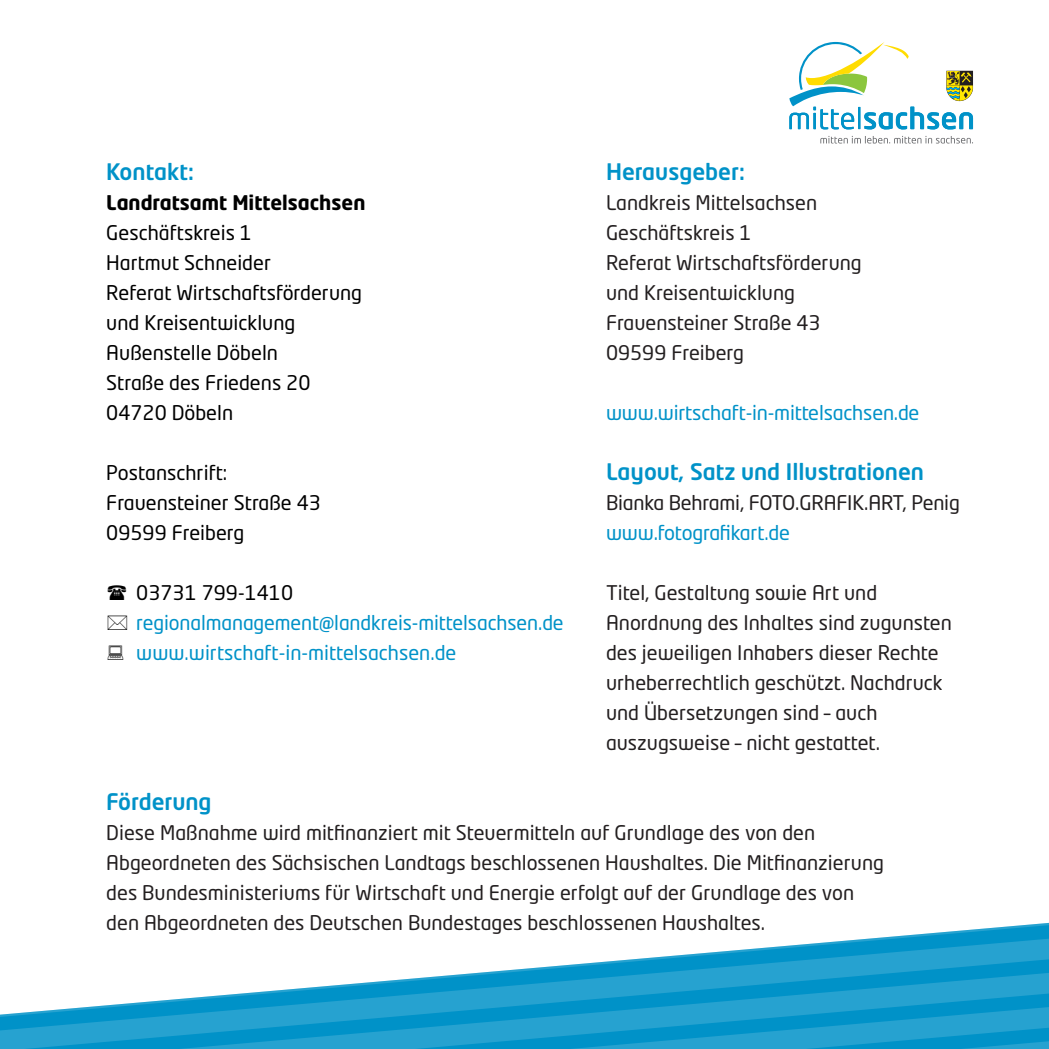
<style>
.page{position:relative;width:1049px;height:1049px;background:#fff}
.page>*{position:absolute;margin:0;border:0;box-sizing:border-box;transform-origin:0 0}
.Überschriften_Fließt{font:500 22.5px "Neo Tech Std";color:#0092c8}
.Fließtext_-_9pt_Neo{font:20px/30px "Neo Tech Std";color:#231f20}
.Überschriften_Fließt-2{font:20px/30px "Neo Tech Std";color:#000}
.Fließtext_-_9pt_Neo-2{font:20px "Neo Tech Std";letter-spacing:-.005em;color:#0092c8}
.Fließtext_-_9pt_Neo-3{font:20px "Neo Tech Std";color:#000}
.www_blau{font:20px "Neo Tech Std";letter-spacing:-.01em;color:#0092c8}
.s1{font-weight:700}
</style>
<div class="page">
<svg style="left:865px;top:923px;width:184px;height:16px"></svg>
<svg style="left:477px;top:939px;width:572px;height:34px"></svg>
<svg style="left:88px;top:973px;width:961px;height:34px"></svg>
<svg style="left:0;top:1007px;width:1049px;height:34px;background:#189ccd"></svg>
<svg style="left:0;top:1041px;width:1049px;height:8px;background:#159acc"></svg>
<svg style="left:789px;top:42px;width:184px;height:87px"></svg>
<svg style="left:820px;top:136px;width:153px;height:8px"></svg>
<div style="left:881px;top:65px;width:62px;height:37px;background:#fff"></div>
<p class="Überschriften_Fließt" style="left:106px;top:158px;width:89px">Kontakt:</p>
<p class="Überschriften_Fließt-2" style="left:106px;top:187px;width:261px"><span class="s1">Landratsamt Mittelsachsen<br></span>Geschäftskreis 1<br>Hartmut Schneider<br>Referat Wirtschaftsförderung und Kreisentwicklung<br>Außenstelle Döbeln<br>Straße des Friedens 20<br>04720 Döbeln</p>
<p class="Fließtext_-_9pt_Neo-3" style="left:106px;top:460px;width:122px">Postanschrift:</p>
<p class="Fließtext_-_9pt_Neo-3" style="left:106px;top:490px;width:216px">Frauensteiner Straße 43</p>
<p class="Fließtext_-_9pt_Neo-3" style="left:106px;top:520px;width:139px">09599 Freiberg</p>
<p class="Fließtext_-_9pt_Neo-3" style="left:136px;top:580px;width:158px">03731 799-1410</p>
<p class="Fließtext_-_9pt_Neo-2" style="left:136px;top:610px;width:429px">regionalmanagement@landkreis-mittelsachsen.de</p>
<p class="Fließtext_-_9pt_Neo-2" style="left:136px;top:640px;width:322px">www.wirtschaft-in-mittelsachsen.de</p>
<p class="Überschriften_Fließt" style="left:606px;top:158px;width:140px">Herausgeber:</p>
<p class="Fließtext_-_9pt_Neo" style="left:606px;top:187px;width:257px">Landkreis Mittelsachsen<br>Geschäftskreis 1<br>Referat Wirtschaftsförderung und Kreisentwicklung<br>Frauensteiner Straße 43</p>
<p class="Fließtext_-_9pt_Neo" style="left:606px;top:337px;width:139px">09599 Freiberg</p>
<p class="www_blau" style="left:606px;top:400px;width:315px">www.wirtschaft-in-mittelsachsen.de</p>
<p class="Überschriften_Fließt" style="left:606px;top:458px;width:320px">Layout, Satz und Illustrationen</p>
<p class="Fließtext_-_9pt_Neo" style="left:606px;top:487px;width:355px">Bianka Behrami, FOTO.GRAFIK.ART, Penig</p>
<p class="Fließtext_-_9pt_Neo-2" style="left:606px;top:520px;width:185px">www.fotografikart.de</p>
<p class="Fließtext_-_9pt_Neo" style="left:606px;top:577px;width:347px">Titel, Gestaltung sowie Art und Anordnung des Inhaltes sind zugunsten des jeweiligen Inhabers dieser Rechte urheberrechtlich geschützt. Nachdruck und Übersetzungen sind – auch auszugsweise – nicht gestattet.</p>
<p class="Überschriften_Fließt" style="left:106px;top:788px;width:107px">Förderung</p>
<p class="Fließtext_-_9pt_Neo" style="left:106px;top:817px;width:779px">Diese Maßnahme wird mitfinanziert mit Steuermitteln auf Grundlage des von den Abgeordneten des Sächsischen Landtags beschlossenen Haushaltes. Die Mitfinanzierung des Bundesministeriums für Wirtschaft und Energie erfolgt auf der Grundlage des von den Abgeordneten des Deutschen Bundestages beschlossenen Haushaltes.</p>
</div>
